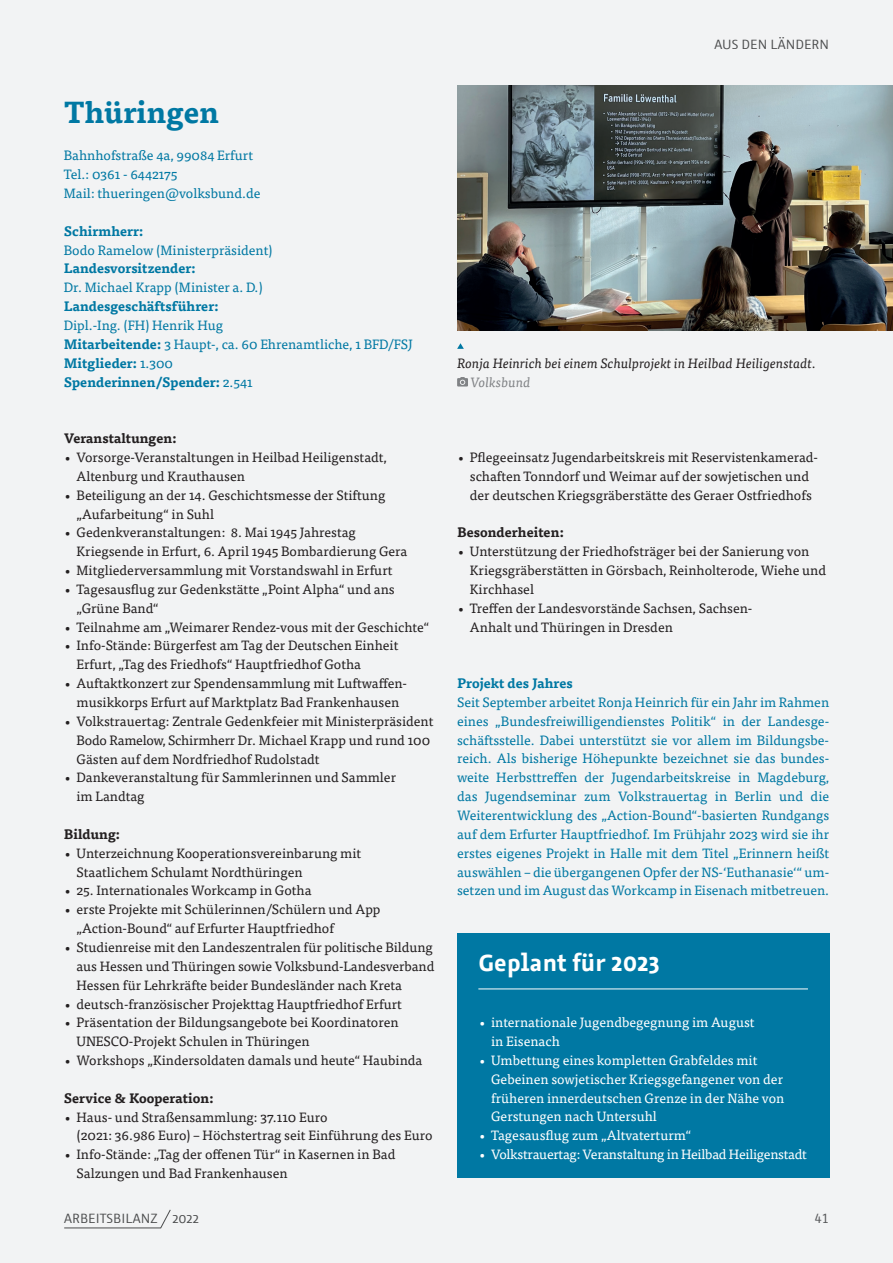
<style>
.page{position:relative;width:893px;height:1263px;background:#f2f3f4}
.page>*{position:absolute;margin:0;border:0;box-sizing:border-box;transform-origin:0 0}
.t1{font:700 30px "Tisa OT";color:#0078a3}
.t2{font:700 24px "Azuro";letter-spacing:.01em;color:#fff}
.t3{font:13.5px/18.9px "Tisa OT";color:#231f20}
.t4{font:13.5px/18.9px "Tisa OT";color:#0078a3}
.t5{font:13.5px/18.9px "Tisa OT";color:#fff}
.t6{font:700 13.5px "Tisa OT";color:#0078a3}
.t7{font:700 13.5px "Tisa OT";color:#231f20}
.t8{font:italic 13.5px "Tisa OT";color:#231f20}
.t9{font:13.5px "Tisa OT";letter-spacing:-.02em;color:#fff}
.t10{font:13.5px "Azuro";letter-spacing:.005em;color:#4b4c4d}
.t11{font:italic 13.5px "Tisa OT";color:#808285}
.t12{font:13.5px "Azuro TF";color:#57585a}
.s1{font-weight:700}
</style>
<div class="page">
<svg style="left:64px;top:1209px;width:107px;height:20px"></svg>
<div style="left:457px;top:933px;width:372px;height:245px;background:#0078a3"></div>
<hr style="left:478px;top:989px;width:330px;height:1px;background:#fff">
<svg style="left:457px;top:343px;width:7px;height:6px"></svg>
<svg style="left:457px;top:377px;width:11px;height:9px"></svg>
<img style="left:457px;top:85px;width:436px;height:245px">
<h1 class="t1" style="left:64px;top:93px;width:157px">Thüringen</h1>
<p class="t4" style="left:64px;top:146px;width:198px">Bahnhofstraße 4a, 99084 Erfurt<br>Tel.: 0361 - 6442175<br>Mail: thueringen@volksbund.de</p>
<p class="t6" style="left:64px;top:222px;width:81px">Schirmherr:</p>
<p class="t4" style="left:64px;top:241px;width:210px">Bodo Ramelow (Ministerpräsident)</p>
<p class="t6" style="left:64px;top:260px;width:133px">Landesvorsitzender:</p>
<p class="t4" style="left:64px;top:278px;width:200px">Dr. Michael Krapp (Minister a. D.)</p>
<p class="t6" style="left:64px;top:298px;width:156px">Landesgeschäftsführer:</p>
<p class="t4" style="left:64px;top:316px;width:350px">Dipl.-Ing. (FH) Henrik Hug<br><span class="s1">Mitarbeitende:</span> 3 Haupt-, ca. 60 Ehrenamtliche, 1 BFD/FSJ <span class="s1">Mitglieder:</span> 1.300<br><span class="s1">Spenderinnen/Spender:</span> 2.541</p>
<p class="t7" style="left:64px;top:430px;width:115px">Veranstaltungen:</p>
<p class="t3" style="left:77px;top:448px;width:312px;text-indent:-13px">• Vorsorge-Veranstaltungen in Heilbad Heiligenstadt,<br>Altenburg und Krauthausen</p>
<p class="t3" style="left:77px;top:486px;width:310px;text-indent:-13px">• Beteiligung an der 14. Geschichtsmesse der Stiftung „Aufarbeitung“ in Suhl</p>
<p class="t3" style="left:77px;top:523px;width:332px;text-indent:-13px">• Gedenkveranstaltungen: 8. Mai 1945 Jahrestag<br>Kriegsende in Erfurt, 6. April 1945 Bombardierung Gera</p>
<p class="t3" style="left:64px;top:561px;width:330px">• Mitgliederversammlung mit Vorstandswahl in Erfurt</p>
<p class="t3" style="left:77px;top:580px;width:320px;text-indent:-13px">• Tagesausflug zur Gedenkstätte „Point Alpha“ und ans „Grüne Band“</p>
<p class="t3" style="left:64px;top:618px;width:367px">• Teilnahme am „Weimarer Rendez-vous mit der Geschichte“</p>
<p class="t3" style="left:77px;top:636px;width:323px;text-indent:-13px">• Info-Stände: Bürgerfest am Tag der Deutschen Einheit<br>Erfurt, „Tag des Friedhofs“ Hauptfriedhof Gotha</p>
<p class="t3" style="left:64px;top:674px;width:344px;text-align:center">• Auftaktkonzert zur Spendensammlung mit Luftwaffen&shy;musikkorps Erfurt auf Marktplatz Bad Frankenhausen</p>
<p class="t3" style="left:77px;top:712px;width:358px;text-indent:-13px">• Volkstrauertag: Zentrale Gedenkfeier mit Ministerpräsident<br>Bodo Ramelow, Schirmherr Dr. Michael Krapp und rund 100<br>Gästen auf dem Nordfriedhof Rudolstadt</p>
<p class="t3" style="left:77px;top:768px;width:321px;text-indent:-13px">• Dankeveranstaltung für Sammlerinnen und Sammler im Landtag</p>
<p class="t7" style="left:64px;top:826px;width:58px">Bildung:</p>
<p class="t3" style="left:77px;top:844px;width:286px;text-indent:-13px">• Unterzeichnung Kooperationsvereinbarung mit<br>Staatlichem Schulamt Nordthüringen</p>
<p class="t3" style="left:64px;top:881px;width:249px">• 25. Internationales Workcamp in Gotha</p>
<p class="t3" style="left:77px;top:900px;width:306px;text-indent:-13px">• erste Projekte mit Schülerinnen/Schülern und App „Action-Bound“ auf Erfurter Hauptfriedhof</p>
<p class="t3" style="left:77px;top:938px;width:359px;text-indent:-13px">• Studienreise mit den Landeszentralen für politische Bildung aus Hessen und Thüringen sowie Volksbund-Landesverband<br>Hessen für Lehrkräfte beider Bundesländer nach Kreta</p>
<p class="t3" style="left:64px;top:994px;width:340px">• deutsch-französischer Projekttag Hauptfriedhof Erfurt</p>
<p class="t3" style="left:77px;top:1013px;width:323px;text-indent:-13px">• Präsentation der Bildungsangebote bei Koordinatoren<br>UNESCO-Projekt Schulen in Thüringen</p>
<p class="t3" style="left:64px;top:1051px;width:360px">• Workshops „Kindersoldaten damals und heute“ Haubinda</p>
<p class="t7" style="left:64px;top:1089px;width:152px">Service &amp; Kooperation:</p>
<p class="t3" style="left:77px;top:1107px;width:358px;text-indent:-13px">• Haus- und Straßensammlung: 37.110 Euro<br>(2021: 36.986 Euro) – Höchstertrag seit Einführung des Euro</p>
<p class="t3" style="left:77px;top:1145px;width:320px;text-indent:-13px">• Info-Stände: „Tag der offenen Tür“ in Kasernen in Bad<br>Salzungen und Bad Frankenhausen</p>
<p class="t10" style="left:714px;top:35px;width:116px">AUS DEN LÄNDERN</p>
<p class="t8" style="left:457px;top:355px;width:360px">Ronja Heinrich bei einem Schulprojekt in Heilbad Heiligenstadt.</p>
<p class="t11" style="left:471px;top:374px;width:61px">Volksbund</p>
<p class="t3" style="left:457px;top:448px;width:362px;text-align:center">• Pflegeeinsatz Jugendarbeitskreis mit Reservistenkamerad&shy;schaften Tonndorf und Weimar auf der sowjetischen und der deutschen Kriegsgräberstätte des Geraer Ostfriedhofs</p>
<p class="t7" style="left:457px;top:524px;width:108px">Besonderheiten:</p>
<p class="t3" style="left:470px;top:542px;width:358px;text-indent:-13px">• Unterstützung der Friedhofsträger bei der Sanierung von<br>Kriegsgräberstätten in Görsbach, Reinholterode, Wiehe und<br>Kirchhasel</p>
<p class="t3" style="left:470px;top:599px;width:284px;text-indent:-13px">• Treffen der Landesvorstände Sachsen, Sachsen-<br>Anhalt und Thüringen in Dresden</p>
<p class="t6" style="left:457px;top:675px;width:117px">Projekt des Jahres</p>
<p class="t4" style="left:457px;top:693px;width:374px;text-align:justify">Seit September arbeitet Ronja Heinrich für ein Jahr im Rahmen eines „Bundesfreiwilligendienstes Politik“ in der Landesge&shy;schäftsstelle. Dabei unterstützt sie vor allem im Bildungsbe&shy;reich. Als bisherige Höhepunkte bezeichnet sie das bundes&shy;weite Herbsttreffen der Jugendarbeitskreise in Magdeburg, das Jugendseminar zum Volkstrauertag in Berlin und die Weiterentwicklung des „Action-Bound“-basierten Rundgangs auf dem Erfurter Hauptfriedhof. Im Frühjahr 2023 wird sie ihr erstes eigenes Projekt in Halle mit dem Titel „Erinnern heißt auswählen – die übergangenen Opfer der NS-‘Euthanasie‘“ um&shy;setzen und im August das Workcamp in Eisenach mitbetreuen.</p>
<h2 class="t2" style="left:478px;top:943px;width:183px">Geplant für 2023</h2>
<p class="t5" style="left:491px;top:1013px;width:265px;text-indent:-13px">• internationale Jugendbegegnung im August in Eisenach</p>
<p class="t5" style="left:491px;top:1051px;width:295px;text-indent:-13px">• Umbettung eines kompletten Grabfeldes mit Gebeinen sowjetischer Kriegsgefangener von der früheren innerdeutschen Grenze in der Nähe von Gerstungen nach Untersuhl</p>
<p class="t5" style="left:478px;top:1126px;width:214px">• Tagesausflug zum „Altvaterturm“</p>
<p class="t9" style="left:478px;top:1146px;width:330px">• Volkstrauertag: Veranstaltung in Heilbad Heiligenstadt</p>
<p class="t10" style="left:64px;top:1208px;width:136px">ARBEITSBILANZ 2022</p>
<p class="t12" style="left:815px;top:1209px;width:16px">41</p>
</div>
